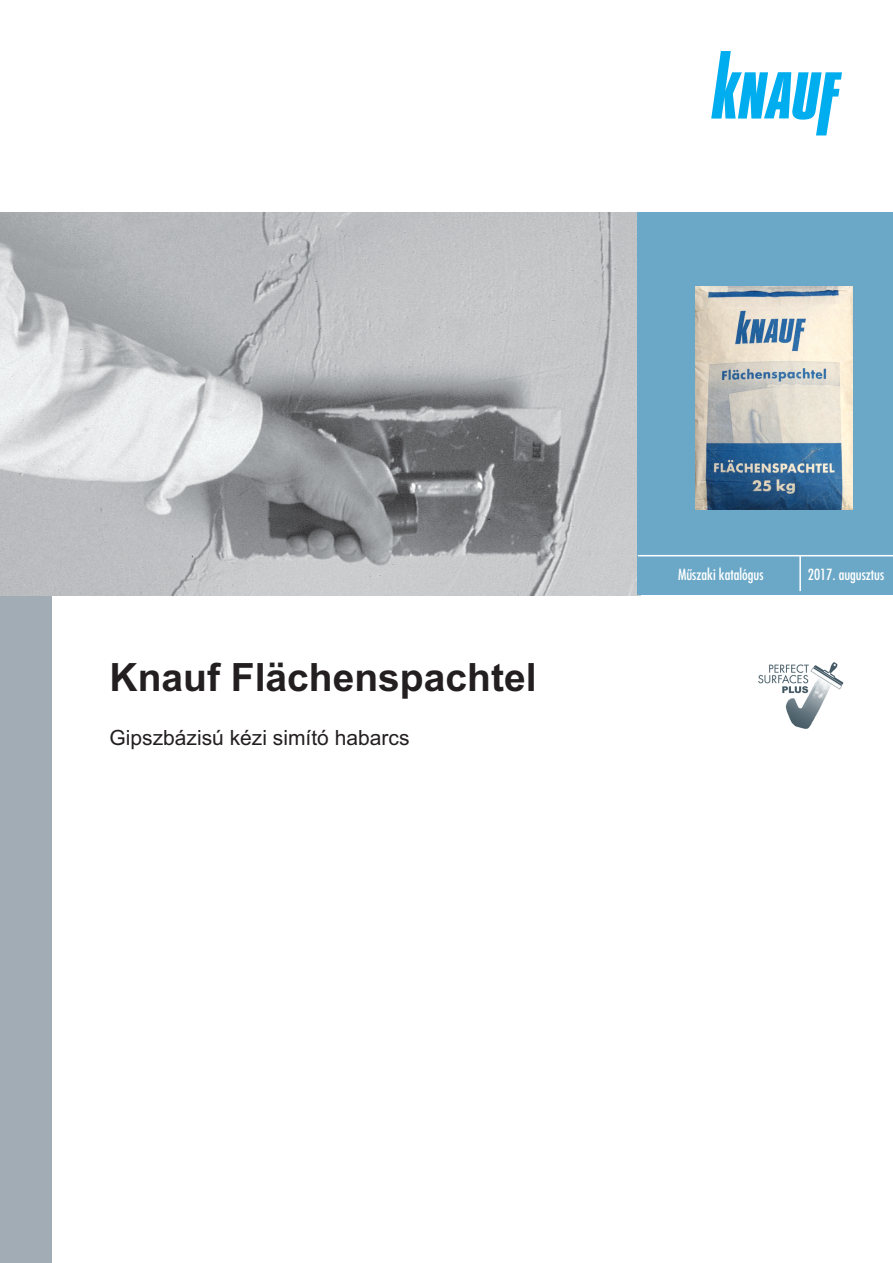
<style>
.page{position:relative;width:893px;height:1263px;background:#fff}
.page>*{position:absolute;margin:0;border:0;box-sizing:border-box;transform-origin:0 0}
.cim1{font:700 39px "H Arial";color:#231f20}
.cim1-2{font:21px "H Arial";color:#231f20}
.t1{font:15px "Futura Condensed H Medium";color:#fff}
</style>
<div class="page">
<div style="left:0;top:591px;width:51px;height:672px;background:#a1acb4"></div>
<img style="left:0;top:213px;width:638px;height:382px">
<svg style="left:711px;top:51px;width:131px;height:84px"></svg>
<div style="left:638px;top:213px;width:255px;height:382px;background:#6ba8c7"></div>
<hr style="left:638px;top:555px;width:255px;height:1px;background:#fff">
<hr style="left:799px;top:555px;width:2px;height:36px;background:#fff">
<img style="left:695px;top:286px;width:158px;height:223px">
<img style="left:758px;top:662px;width:85px;height:66px">
<p class="cim1" style="left:110px;top:655px;width:428px">Knauf Flächenspachtel</p>
<p class="cim1-2" style="left:110px;top:726px;width:301px">Gipszbázisú kézi simító habarcs</p>
<p class="t1" style="left:678px;top:565px;width:87px">Mûszaki katalógus</p>
<p class="t1" style="left:808px;top:565px;width:78px">2017. augusztus</p>
</div>
